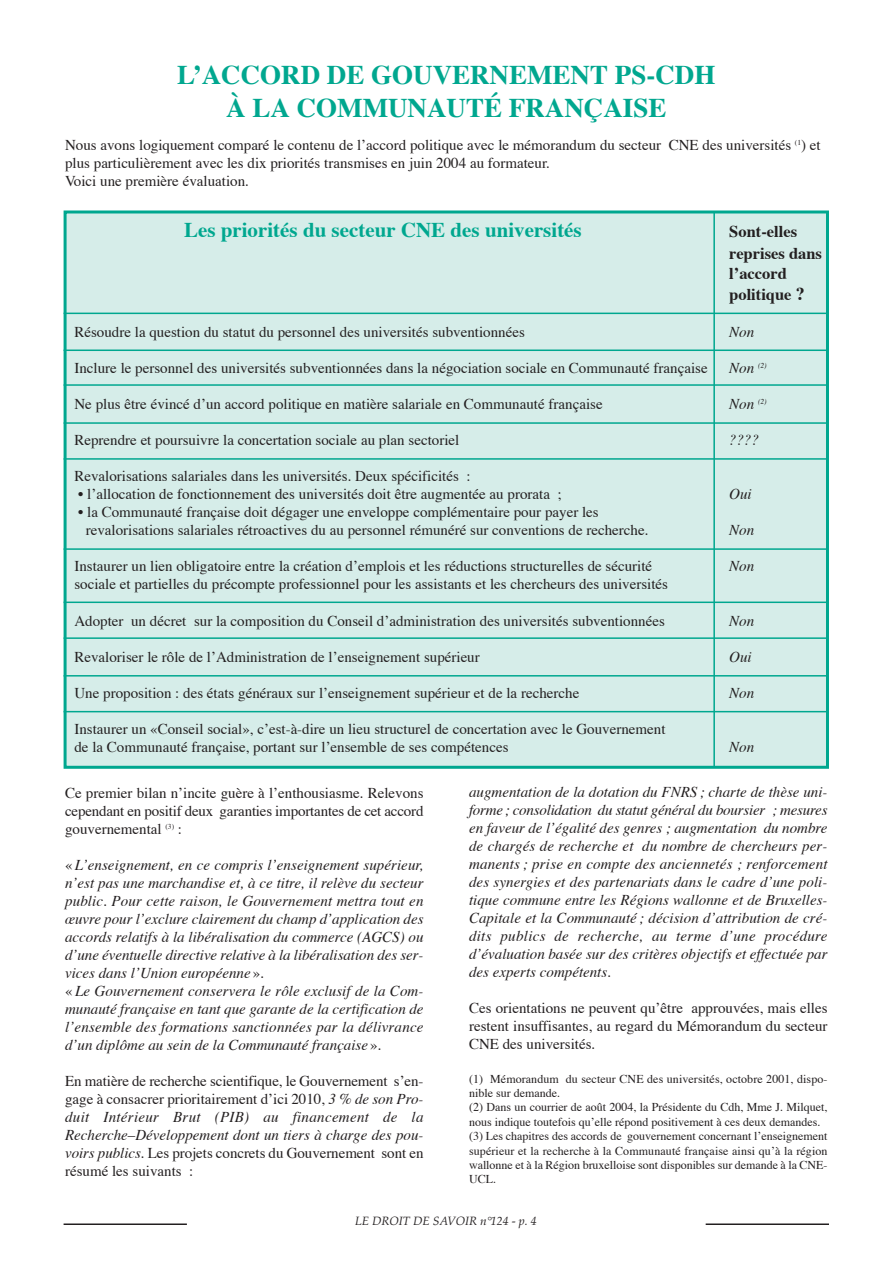
<style>
.page{position:relative;width:893px;height:1263px;background:#fff}
.page>*{position:absolute;margin:0;border:0;box-sizing:border-box;transform-origin:0 0}
.t1{font:700 27px/32.4px "Times";color:#00a78f;text-align:center}
.t2{font:700 21px "Times";color:#00a78f}
.t3{font:700 16.5px/22px "Times";color:#231f20}
.t4{font:15px/18px "Times";color:#231f20}
.t5{font:italic 15px/18px "Times";color:#231f20}
.t6{font:12px/14.4px "Times";color:#231f20}
.t7{font:italic 12px "Palatino";color:#231f20}
.s1{font-size:18px}
.s2{font-style:normal}
.s3{font-style:italic}
</style>
<div class="page">
<div style="left:65px;top:212px;width:762px;height:555px;background:#d6ede9"></div>
<div style="left:64px;top:210px;width:765px;height:559px;border:3px solid #00a78f"></div>
<hr style="left:64px;top:1223px;width:123px;height:2px;background:#231f20">
<hr style="left:706px;top:1223px;width:123px;height:2px;background:#231f20">
<hr style="left:64px;top:313px;width:765px;height:1px;background:#00a78f">
<hr style="left:64px;top:349px;width:765px;height:2px;background:#00a78f">
<hr style="left:64px;top:384px;width:765px;height:2px;background:#00a78f">
<hr style="left:64px;top:422px;width:765px;height:2px;background:#00a78f">
<hr style="left:64px;top:458px;width:765px;height:2px;background:#00a78f">
<hr style="left:64px;top:548px;width:765px;height:2px;background:#00a78f">
<hr style="left:64px;top:601px;width:765px;height:2px;background:#00a78f">
<hr style="left:64px;top:637px;width:765px;height:2px;background:#00a78f">
<hr style="left:64px;top:675px;width:765px;height:1px;background:#00a78f">
<hr style="left:64px;top:711px;width:765px;height:1px;background:#00a78f">
<hr style="left:713px;top:211px;width:2px;height:556px;background:#00a78f">
<h1 class="t1" style="left:177px;top:61px;width:540px">L’ACCORD DE GOUVERNEMENT PS-CDH<br>À LA COMMUNAUTÉ FRANÇAISE</h1>
<p class="t4" style="left:65px;top:137px;width:757px">Nous avons logiquement comparé le contenu de l’accord politique avec le mémorandum du secteur CNE des universités <sup>(1</sup>) et plus particulièrement avec les dix priorités transmises en juin 2004 au formateur.<br>Voici une première évaluation.</p>
<h2 class="t2" style="left:184px;top:221px;width:399px">Les priorités du secteur CNE des universités</h2>
<p class="t3" style="left:729px;top:222px;width:94px">Sont-elles reprises dans</p>
<p class="t3" style="left:729px;top:264px;width:77px;line-height:20.9px">l’accord politique <span class="s1">?</span></p>
<p class="t4" style="left:74px;top:325px;width:452px">Résoudre la question du statut du personnel des universités subventionnées</p>
<p class="t5" style="left:729px;top:325px;width:27px">Non</p>
<p class="t4" style="left:74px;top:361px;width:635px">Inclure le personnel des universités subventionnées dans la négociation sociale en Communauté française</p>
<p class="t5" style="left:729px;top:361px;width:39px">Non <sup>(2)</sup></p>
<p class="t4" style="left:74px;top:397px;width:530px">Ne plus être évincé d’un accord politique en matière salariale en Communauté française</p>
<p class="t5" style="left:729px;top:397px;width:39px">Non <sup>(2)</sup></p>
<p class="t4" style="left:74px;top:433px;width:386px">Reprendre et poursuivre la concertation sociale au plan sectoriel</p>
<p class="t5" style="left:729px;top:433px;width:31px">????</p>
<p class="t4" style="left:74px;top:469px;width:398px">Revalorisations salariales dans les universités. Deux spécificités :</p>
<p class="t4" style="left:78px;top:487px;width:485px">• l’allocation de fonctionnement des universités doit être augmentée au prorata ;</p>
<p class="t5" style="left:729px;top:487px;width:24px">Oui</p>
<p class="t4" style="left:86px;top:505px;width:564px;text-indent:-8px">• la Communauté française doit dégager une enveloppe complémentaire pour payer les revalorisations salariales rétroactives du au personnel rémunéré sur conventions de recherche.</p>
<p class="t5" style="left:729px;top:523px;width:27px">Non</p>
<p class="t4" style="left:74px;top:559px;width:579px">Instaurer un lien obligatoire entre la création d’emplois et les réductions structurelles de sécurité</p>
<p class="t5" style="left:729px;top:559px;width:27px">Non</p>
<p class="t4" style="left:74px;top:577px;width:595px">sociale et partielles du précompte professionnel pour les assistants et les chercheurs des universités</p>
<p class="t4" style="left:74px;top:613px;width:592px">Adopter un décret sur la composition du Conseil d’administration des universités subventionnées</p>
<p class="t5" style="left:729px;top:613px;width:27px">Non</p>
<p class="t4" style="left:74px;top:649px;width:407px">Revaloriser le rôle de l’Administration de l’enseignement supérieur</p>
<p class="t5" style="left:729px;top:649px;width:24px">Oui</p>
<p class="t4" style="left:74px;top:685px;width:506px">Une proposition : des états généraux sur l’enseignement supérieur et de la recherche</p>
<p class="t5" style="left:729px;top:685px;width:27px">Non</p>
<p class="t4" style="left:74px;top:721px;width:593px">Instaurer un «Conseil social», c’est-à-dire un lieu structurel de concertation avec le Gouvernement de la Communauté française, portant sur l’ensemble de ses compétences</p>
<p class="t5" style="left:729px;top:739px;width:27px">Non</p>
<p class="t4" style="left:65px;top:785px;width:360px;text-align:justify">Ce premier bilan n’incite guère à l’enthousiasme. Relevons cependant en positif deux garanties importantes de cet accord gouvernemental <sup>(3)</sup> :</p>
<p class="t5" style="left:65px;top:857px;width:360px"><span class="s2">«</span> L’enseignement, en ce compris l’enseignement supérieur, n’est pas une marchandise et, à ce titre, il relève du secteur public. Pour cette raison, le Gouvernement mettra tout en œuvre pour l’exclure clairement du champ d’application des accords relatifs à la libéralisation du commerce (AGCS) ou d’une éventuelle directive relative à la libéralisation des ser&shy;vices dans l’Union européenne <span class="s2">».<br>«</span> Le Gouvernement conservera le rôle exclusif de la Com&shy;munauté française en tant que garante de la certification de l’ensemble des formations sanctionnées par la délivrance d’un diplôme au sein de la Communauté française <span class="s2">».</span></p>
<p class="t4" style="left:65px;top:1073px;width:360px;text-align:justify">En matière de recherche scientifique, le Gouvernement s’en&shy;gage à consacrer prioritairement d’ici 2010, <span class="s3">3 % de son Pro&shy;duit Intérieur Brut (PIB) au financement de la Recherche–Développement dont un tiers à charge des pou&shy;voirs publics</span>. Les projets concrets du Gouvernement sont en résumé les suivants :</p>
<p class="t5" style="left:469px;top:784px;width:360px;text-align:justify">augmentation de la dotation du FNRS ; charte de thèse uni&shy;forme; consolidation du statut général du boursier ; mesures en faveur de l’égalité des genres ; augmentation du nombre de chargés de recherche et du nombre de chercheurs per&shy;manents ; prise en compte des anciennetés ; renforcement des synergies et des partenariats dans le cadre d’une poli&shy;tique commune entre les Régions wallonne et de Bruxelles-Capitale et la Communauté ; décision d’attribution de cré&shy;dits publics de recherche, au terme d’une procédure d’évaluation basée sur des critères objectifs et effectuée par des experts compétents<span class="s2">.</span></p>
<p class="t4" style="left:469px;top:1000px;width:360px;text-align:justify">Ces orientations ne peuvent qu’être approuvées, mais elles restent insuffisantes, au regard du Mémorandum du secteur CNE des universités.</p>
<p class="t6" style="left:469px;top:1072px;width:360px">(1) Mémorandum du secteur CNE des universités, octobre 2001, dispo&shy;nible sur demande.<br>(2) Dans un courrier de août 2004, la Présidente du Cdh, Mme J. Milquet, nous indique toutefois qu’elle répond positivement à ces deux demandes. (3) Les chapitres des accords de gouvernement concernant l’enseignement supérieur et la recherche à la Communauté française ainsi qu’à la région wallonne et à la Région bruxelloise sont disponibles sur demande à la CNE-UCL.</p>
<p class="t7" style="left:355px;top:1217px;width:183px">LE DROIT DE SAVOIR n°124 - p. 4</p>
</div>
